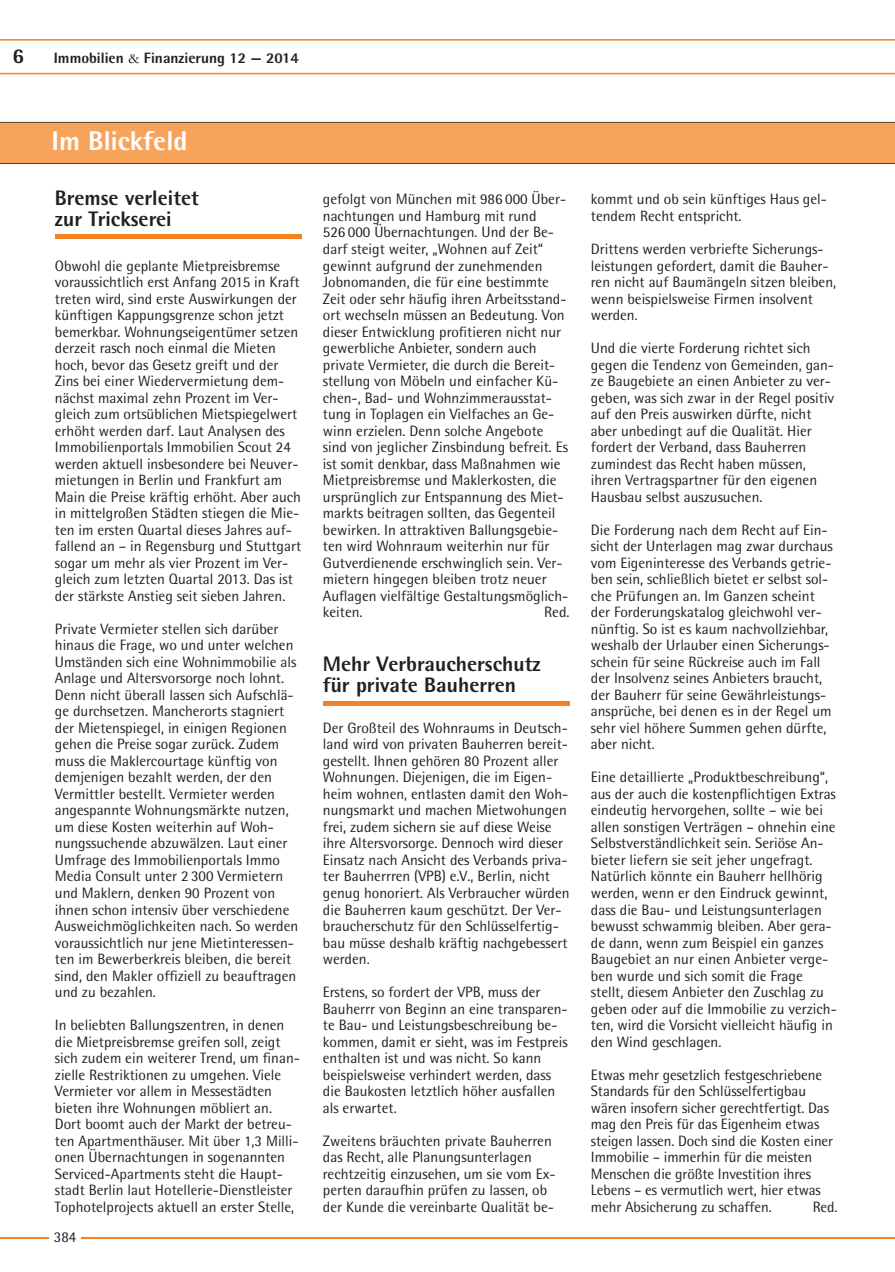
<style>
.page{position:relative;width:895px;height:1272px;background:#fff}
.page>*{position:absolute;margin:0;border:0;box-sizing:border-box;transform-origin:0 0}
.t1{font:800 27px "Rotis Semi Sans";color:#fff}
.t2{font:800 21px/21px "Rotis Semi Sans";color:#231f20}
.t3{font:15px/16.5px "Rotis Semi Sans";color:#231f20}
.t4{font:800 15px "Rotis Semi Sans";color:#231f20}
.s1{font-family:"Garamond";font-weight:400}
</style>
<div class="page">
<svg style="left:0;top:39px;width:895px;height:35px"></svg>
<hr style="left:0;top:1236px;width:895px;height:1px;background:#f58220">
<div style="left:49px;top:1221px;width:32px;height:30px;background:#fff"></div>
<hr style="left:55px;top:234px;width:246px;height:4px;background:#f58220">
<div style="left:323px;top:700px;width:246px;height:5px;background:#f58220"></div>
<div style="left:0;top:122px;width:895px;height:42px;background:#f8a35c"></div>
<h2 class="t2" style="left:12px;top:45px;width:13px">6</h2>
<p class="t4" style="left:54px;top:49px;width:246px">Immobilien <span class="s1">&amp;</span> Finanzierung 12 — 2014</p>
<h1 class="t1" style="left:52px;top:123px;width:137px">Im Blickfeld</h1>
<h2 class="t2" style="left:55px;top:186px;width:146px">Bremse verleitet zur Trickserei</h2>
<p class="t3" style="left:55px;top:257px;width:248px">Obwohl die geplante Mietpreisbremse voraussichtlich erst Anfang 2015 in Kraft treten wird, sind erste Auswirkungen der künftigen Kappungsgrenze schon jetzt bemerkbar. Wohnungseigentümer setzen derzeit rasch noch einmal die Mieten hoch, bevor das Gesetz greift und der Zins bei einer Wiedervermietung dem&shy;nächst maximal zehn Prozent im Ver&shy;gleich zum ortsüblichen Mietspiegelwert erhöht werden darf. Laut Analysen des Immobilienportals Immobilien Scout 24 werden aktuell insbesondere bei Neuver&shy;mietungen in Berlin und Frankfurt am Main die Preise kräftig erhöht. Aber auch in mittelgroßen Städten stiegen die Mie&shy;ten im ersten Quartal dieses Jahres auf&shy;fallend an – in Regensburg und Stuttgart sogar um mehr als vier Prozent im Ver&shy;gleich zum letzten Quartal 2013. Das ist der stärkste Anstieg seit sieben Jahren.</p>
<p class="t3" style="left:55px;top:620px;width:245px">Private Vermieter stellen sich darüber hinaus die Frage, wo und unter welchen Umständen sich eine Wohnimmobilie als Anlage und Altersvorsorge noch lohnt.<br>Denn nicht überall lassen sich Aufschlä&shy;ge durchsetzen. Mancherorts stagniert der Mietenspiegel, in einigen Regionen gehen die Preise sogar zurück. Zudem muss die Maklercourtage künftig von demjenigen bezahlt werden, der den Vermittler bestellt. Vermieter werden angespannte Wohnungsmärkte nutzen, um diese Kosten weiterhin auf Woh&shy;nungssuchende abzuwälzen. Laut einer Umfrage des Immobilienportals Immo Media Consult unter 2 300 Vermietern und Maklern, denken 90 Prozent von ihnen schon intensiv über verschiedene Ausweichmöglichkeiten nach. So werden voraussichtlich nur jene Mietinteressen&shy;ten im Bewerberkreis bleiben, die bereit sind, den Makler offiziell zu beauftragen und zu bezahlen.</p>
<p class="t3" style="left:55px;top:1016px;width:246px">In beliebten Ballungszentren, in denen die Mietpreisbremse greifen soll, zeigt sich zudem ein weiterer Trend, um finan&shy;zielle Restriktionen zu umgehen. Viele Vermieter vor allem in Messestädten bieten ihre Wohnungen möbliert an.<br>Dort boomt auch der Markt der betreu&shy;ten Apartmenthäuser. Mit über 1,3 Milli&shy;onen Übernachtungen in sogenannten Serviced-Apartments steht die Haupt&shy;stadt Berlin laut Hotellerie-Dienstleister Tophotelprojects aktuell an erster Stelle,</p>
<p class="t3" style="left:54px;top:1227px;width:24px">384</p>
<p class="t3" style="left:323px;top:191px;width:247px">gefolgt von München mit 986 000 Über&shy;nachtungen und Hamburg mit rund<br>526 000 Übernachtungen. Und der Be&shy;darf steigt weiter, „Wohnen auf Zeit“ gewinnt aufgrund der zunehmenden Jobnomanden, die für eine bestimmte Zeit oder sehr häufig ihren Arbeitsstand&shy;ort wechseln müssen an Bedeutung. Von dieser Entwicklung profitieren nicht nur gewerbliche Anbieter, sondern auch private Vermieter, die durch die Bereit&shy;stellung von Möbeln und einfacher Kü&shy;chen-, Bad- und Wohnzimmerausstat&shy;tung in Toplagen ein Vielfaches an Ge&shy;winn erzielen. Denn solche Angebote sind von jeglicher Zinsbindung befreit. Es ist somit denkbar, dass Maßnahmen wie Mietpreisbremse und Maklerkosten, die ursprünglich zur Entspannung des Miet&shy;markts beitragen sollten, das Gegenteil bewirken. In attraktiven Ballungsgebie&shy;ten wird Wohnraum weiterhin nur für Gutverdienende erschwinglich sein. Ver&shy;mietern hingegen bleiben trotz neuer Auflagen vielfältige Gestaltungsmöglich&shy;keiten.</p>
<p class="t3" style="left:544px;top:603px;width:27px">Red.</p>
<h2 class="t2" style="left:323px;top:653px;width:219px">Mehr Verbraucherschutz für private Bauherren</h2>
<p class="t3" style="left:323px;top:719px;width:248px">Der Großteil des Wohnraums in Deutsch&shy;land wird von privaten Bauherren bereit&shy;gestellt. Ihnen gehören 80 Prozent aller Wohnungen. Diejenigen, die im Eigen&shy;heim wohnen, entlasten damit den Woh&shy;nungsmarkt und machen Mietwohungen frei, zudem sichern sie auf diese Weise ihre Altersvorsorge. Dennoch wird dieser Einsatz nach Ansicht des Verbands priva&shy;ter Bauherrren (VPB) e.V., Berlin, nicht genug honoriert. Als Verbraucher würden die Bauherren kaum geschützt. Der Ver&shy;braucherschutz für den Schlüsselfertig&shy;bau müsse deshalb kräftig nachgebessert werden.</p>
<p class="t3" style="left:323px;top:983px;width:246px">Erstens, so fordert der VPB, muss der Bauherrr von Beginn an eine transparen&shy;te Bau- und Leistungsbeschreibung be&shy;kommen, damit er sieht, was im Festpreis enthalten ist und was nicht. So kann beispielsweise verhindert werden, dass die Baukosten letztlich höher ausfallen als erwartet.</p>
<p class="t3" style="left:323px;top:1131px;width:234px">Zweitens bräuchten private Bauherren das Recht, alle Planungsunterlagen rechtzeitig einzusehen, um sie vom Ex&shy;perten daraufhin prüfen zu lassen, ob der Kunde die vereinbarte Qualität be-</p>
<p class="t3" style="left:591px;top:191px;width:237px">kommt und ob sein künftiges Haus gel&shy;tendem Recht entspricht.</p>
<p class="t3" style="left:591px;top:240px;width:247px">Drittens werden verbriefte Sicherungs&shy;leistungen gefordert, damit die Bauher&shy;ren nicht auf Baumängeln sitzen bleiben, wenn beispielsweise Firmen insolvent werden.</p>
<p class="t3" style="left:591px;top:339px;width:245px">Und die vierte Forderung richtet sich gegen die Tendenz von Gemeinden, gan&shy;ze Baugebiete an einen Anbieter zu ver&shy;geben, was sich zwar in der Regel positiv auf den Preis auswirken dürfte, nicht aber unbedingt auf die Qualität. Hier fordert der Verband, dass Bauherren zumindest das Recht haben müssen, ihren Vertragspartner für den eigenen Hausbau selbst auszusuchen.</p>
<p class="t3" style="left:591px;top:521px;width:243px">Die Forderung nach dem Recht auf Ein&shy;sicht der Unterlagen mag zwar durchaus vom Eigeninteresse des Verbands getrie&shy;ben sein, schließlich bietet er selbst sol&shy;che Prüfungen an. Im Ganzen scheint der Forderungskatalog gleichwohl ver&shy;nünftig. So ist es kaum nachvollziehbar, weshalb der Urlauber einen Sicherungs&shy;schein für seine Rückreise auch im Fall der Insolvenz seines Anbieters braucht, der Bauherr für seine Gewährleistungs&shy;ansprüche, bei denen es in der Regel um sehr viel höhere Summen gehen dürfte, aber nicht.</p>
<p class="t3" style="left:591px;top:768px;width:247px">Eine detaillierte „Produktbeschreibung“, aus der auch die kostenpflichtigen Extras eindeutig hervorgehen, sollte – wie bei allen sonstigen Verträgen – ohnehin eine Selbstverständlichkeit sein. Seriöse An&shy;bieter liefern sie seit jeher ungefragt.<br>Natürlich könnte ein Bauherr hellhörig werden, wenn er den Eindruck gewinnt, dass die Bau- und Leistungsunterlagen bewusst schwammig bleiben. Aber gera&shy;de dann, wenn zum Beispiel ein ganzes Baugebiet an nur einen Anbieter verge&shy;ben wurde und sich somit die Frage stellt, diesem Anbieter den Zuschlag zu geben oder auf die Immobilie zu verzich&shy;ten, wird die Vorsicht vielleicht häufig in den Wind geschlagen.</p>
<p class="t3" style="left:591px;top:1065px;width:244px">Etwas mehr gesetzlich festgeschriebene Standards für den Schlüsselfertigbau wären insofern sicher gerechtfertigt. Das mag den Preis für das Eigenheim etwas steigen lassen. Doch sind die Kosten einer Immobilie – immerhin für die meisten Menschen die größte Investition ihres Lebens – es vermutlich wert, hier etwas mehr Absicherung zu schaffen.</p>
<p class="t3" style="left:812px;top:1197px;width:26px">Red.</p>
</div>
